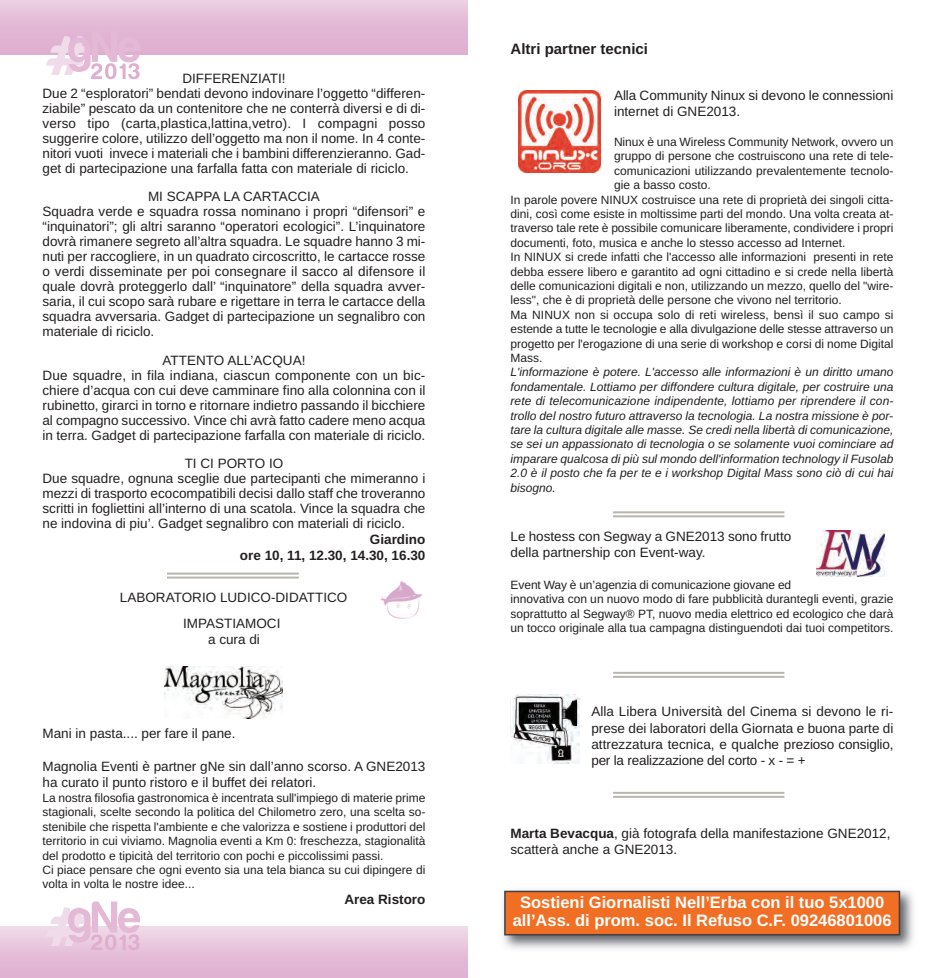
<style>
.page{position:relative;width:936px;height:978px;background:#fff}
.page>*{position:absolute;margin:0;border:0;box-sizing:border-box;transform-origin:0 0}
.t1{font:700 16.5px/18px "Liberation Sans";color:#fff;text-align:center}
.t2{font:700 15px "Liberation Sans";color:#231f20}
.t3{font:13.5px/15px "Liberation Sans";color:#231f20}
.t4{font:700 13.5px/16.2px "Liberation Sans";color:#231f20;text-align:right}
.t5{font:12px/14.4px "Liberation Sans";color:#231f20}
.t6{font:italic 12px/14.4px "Liberation Sans";color:#231f20;text-align:justify}
.s1{font-weight:700}
</style>
<div class="page">
<div style="left:1px;top:0;width:467px;height:55px;background:linear-gradient(to bottom,#eacbe1,#ddaace)"></div>
<div style="left:1px;top:926px;width:467px;height:52px;background:linear-gradient(to bottom,#efd8e8,#dfaed0)"></div>
<svg style="left:46px;top:31px;width:94px;height:48px"></svg>
<svg style="left:46px;top:902px;width:94px;height:48px"></svg>
<img style="left:164px;top:667px;width:118px;height:51px">
<hr style="left:167px;top:573px;width:132px;height:2px;background:#b8b6ac">
<hr style="left:167px;top:577px;width:132px;height:2px;background:#b8b6ac">
<img style="left:503px;top:890px;width:411px;height:59px">
<div style="left:505px;top:892px;width:393px;height:42px;background:#f16f24"></div>
<div style="left:504px;top:891px;width:396px;height:44px;border:2px solid #443e42"></div>
<img style="left:518px;top:90px;width:82px;height:82px">
<img style="left:816px;top:530px;width:68px;height:46px">
<img style="left:510px;top:694px;width:69px;height:69px">
<hr style="left:613px;top:511px;width:171px;height:2px;background:#b8b6ac">
<hr style="left:613px;top:515px;width:171px;height:2px;background:#b8b6ac">
<hr style="left:613px;top:672px;width:171px;height:2px;background:#b8b6ac">
<hr style="left:613px;top:676px;width:171px;height:2px;background:#b8b6ac">
<hr style="left:613px;top:792px;width:171px;height:2px;background:#b8b6ac">
<hr style="left:613px;top:796px;width:171px;height:2px;background:#b8b6ac">
<img style="left:380px;top:581px;width:41px;height:38px">
<p class="t3" style="left:43px;top:71px;width:384px;text-indent:140px">DIFFERENZIATI!<br>Due 2 “esploratori” bendati devono indovinare l’oggetto “differen&shy;ziabile” pescato da un contenitore che ne conterrà diversi e di di&shy;verso tipo (carta,plastica,lattina,vetro). I compagni posso suggerire colore, utilizzo dell’oggetto ma non il nome. In 4 conte&shy;nitori vuoti invece i materiali che i bambini differenzieranno. Gad&shy;get di partecipazione una farfalla fatta con materiale di riciclo.</p>
<p class="t3" style="left:43px;top:189px;width:384px;text-indent:105px">MI SCAPPA LA CARTACCIA<br>Squadra verde e squadra rossa nominano i propri “difensori” e “inquinatori”; gli altri saranno “operatori ecologici”. L’inquinatore dovrà rimanere segreto all’altra squadra. Le squadre hanno 3 mi&shy;nuti per raccogliere, in un quadrato circoscritto, le cartacce rosse o verdi disseminate per poi consegnare il sacco al difensore il quale dovrà proteggerlo dall’ “inquinatore” della squadra avver&shy;saria, il cui scopo sarà rubare e rigettare in terra le cartacce della squadra avversaria. Gadget di partecipazione un segnalibro con materiale di riciclo.</p>
<p class="t3" style="left:43px;top:352px;width:384px;text-align:center">ATTENTO ALL’ACQUA!<br>Due squadre, in fila indiana, ciascun componente con un bic&shy;chiere d’acqua con cui deve camminare fino alla colonnina con il rubinetto, girarci in torno e ritornare indietro passando il bicchiere al compagno successivo. Vince chi avrà fatto cadere meno acqua in terra. Gadget di partecipazione farfalla con materiale di riciclo.</p>
<p class="t3" style="left:43px;top:456px;width:384px;text-indent:142px">TI CI PORTO IO<br>Due squadre, ognuna sceglie due partecipanti che mimeranno i mezzi di trasporto ecocompatibili decisi dallo staff che troveranno scritti in fogliettini all’interno di una scatola. Vince la squadra che ne indovina di piu’. Gadget segnalibro con materiali di riciclo.</p>
<p class="t4" style="left:240px;top:531px;width:187px">Giardino<br>ore 10, 11, 12.30, 14.30, 16.30</p>
<p class="t3" style="left:120px;top:585px;width:229px;line-height:25.2px;text-align:center">LABORATORIO LUDICO-DIDATTICO<br>IMPASTIAMOCI</p>
<p class="t3" style="left:208px;top:632px;width:53px">a cura di</p>
<p class="t3" style="left:43px;top:726px;width:194px">Mani in pasta.... per fare il pane.</p>
<p class="t3" style="left:43px;top:758px;width:384px;line-height:16.2px">Magnolia Eventi è partner gNe sin dall’anno scorso. A GNE2013 ha curato il punto ristoro e il buffet dei relatori.</p>
<p class="t5" style="left:43px;top:791px;width:384px">La nostra filosofia gastronomica è incentrata sull'impiego di materie prime stagionali, scelte secondo la politica del Chilometro zero, una scelta so&shy;stenibile che rispetta l'ambiente e che valorizza e sostiene i produttori del territorio in cui viviamo. Magnolia eventi a Km 0: freschezza, stagionalità del prodotto e tipicità del territorio con pochi e piccolissimi passi.<br>Ci piace pensare che ogni evento sia una tela bianca su cui dipingere di volta in volta le nostre idee...</p>
<p class="t4" style="left:344px;top:891px;width:83px">Area Ristoro</p>
<p class="t2" style="left:510px;top:40px;width:139px">Altri partner tecnici</p>
<p class="t3" style="left:614px;top:87px;width:281px;line-height:16.2px">Alla Community Ninux si devono le connessioni internet di GNE2013.</p>
<p class="t5" style="left:614px;top:135px;width:281px">Ninux è una Wireless Community Network, ovvero un</p>
<p class="t5" style="left:614px;top:149px;width:281px">gruppo di persone che costruiscono una rete di tele-</p>
<p class="t5" style="left:614px;top:163px;width:281px">comunicazioni utilizzando prevalentemente tecnolo-</p>
<p class="t5" style="left:614px;top:178px;width:98px">gie a basso costo.</p>
<p class="t5" style="left:510px;top:192px;width:384px">In parole povere NINUX costruisce una rete di proprietà dei singoli citta-</p>
<p class="t5" style="left:510px;top:207px;width:384px">dini, così come esiste in moltissime parti del mondo. Una volta creata at-</p>
<p class="t5" style="left:510px;top:221px;width:384px">traverso tale rete è possibile comunicare liberamente, condividere i propri</p>
<p class="t5" style="left:510px;top:235px;width:336px">documenti, foto, musica e anche lo stesso accesso ad Internet.</p>
<p class="t5" style="left:510px;top:250px;width:384px">In NINUX si crede infatti che l'accesso alle informazioni presenti in rete</p>
<p class="t5" style="left:510px;top:264px;width:384px">debba essere libero e garantito ad ogni cittadino e si crede nella libertà</p>
<p class="t5" style="left:510px;top:279px;width:384px">delle comunicazioni digitali e non, utilizzando un mezzo, quello del "wire-</p>
<p class="t5" style="left:510px;top:293px;width:333px">less", che è di proprietà delle persone che vivono nel territorio.</p>
<p class="t5" style="left:510px;top:307px;width:384px">Ma NINUX non si occupa solo di reti wireless, bensì il suo campo si</p>
<p class="t5" style="left:510px;top:322px;width:384px">estende a tutte le tecnologie e alla divulgazione delle stesse attraverso un</p>
<p class="t5" style="left:510px;top:336px;width:384px">progetto per l'erogazione di una serie di workshop e corsi di nome Digital</p>
<p class="t5" style="left:510px;top:351px;width:34px">Mass.</p>
<p class="t6" style="left:510px;top:365px;width:384px">L'informazione è potere. L'accesso alle informazioni è un diritto umano fondamentale. Lottiamo per diffondere cultura digitale, per costruire una rete di telecomunicazione indipendente, lottiamo per riprendere il con&shy;trollo del nostro futuro attraverso la tecnologia. La nostra missione è por&shy;tare la cultura digitale alle masse. Se credi nella libertà di comunicazione, se sei un appassionato di tecnologia o se solamente vuoi cominciare ad imparare qualcosa di più sul mondo dell'information technology il Fusolab 2.0 è il posto che fa per te e i workshop Digital Mass sono ciò di cui hai bisogno.</p>
<p class="t3" style="left:510px;top:528px;width:282px;line-height:16.2px">Le hostess con Segway a GNE2013 sono frutto della partnership con Event-way.</p>
<p class="t5" style="left:510px;top:577px;width:384px">Event Way è un’agenzia di comunicazione giovane ed<br>innovativa con un nuovo modo di fare pubblicità durantegli eventi, grazie soprattutto al Segway® PT, nuovo media elettrico ed ecologico che darà un tocco originale alla tua campagna distinguendoti dai tuoi competitors.</p>
<p class="t3" style="left:591px;top:704px;width:303px;line-height:16.2px;text-align:justify">Alla Libera Università del Cinema si devono le ri&shy;prese dei laboratori della Giornata e buona parte di attrezzatura tecnica, e qualche prezioso consiglio, per la realizzazione del corto - x - = +</p>
<p class="t3" style="left:510px;top:825px;width:381px;line-height:16.2px"><span class="s1">Marta Bevacqua</span>, già fotografa della manifestazione GNE2012, scatterà anche a GNE2013.</p>
<p class="t1" style="left:512px;top:894px;width:380px">Sostieni Giornalisti Nell’Erba con il tuo 5x1000 all’Ass. di prom. soc. Il Refuso C.F. 09246801006</p>
</div>
